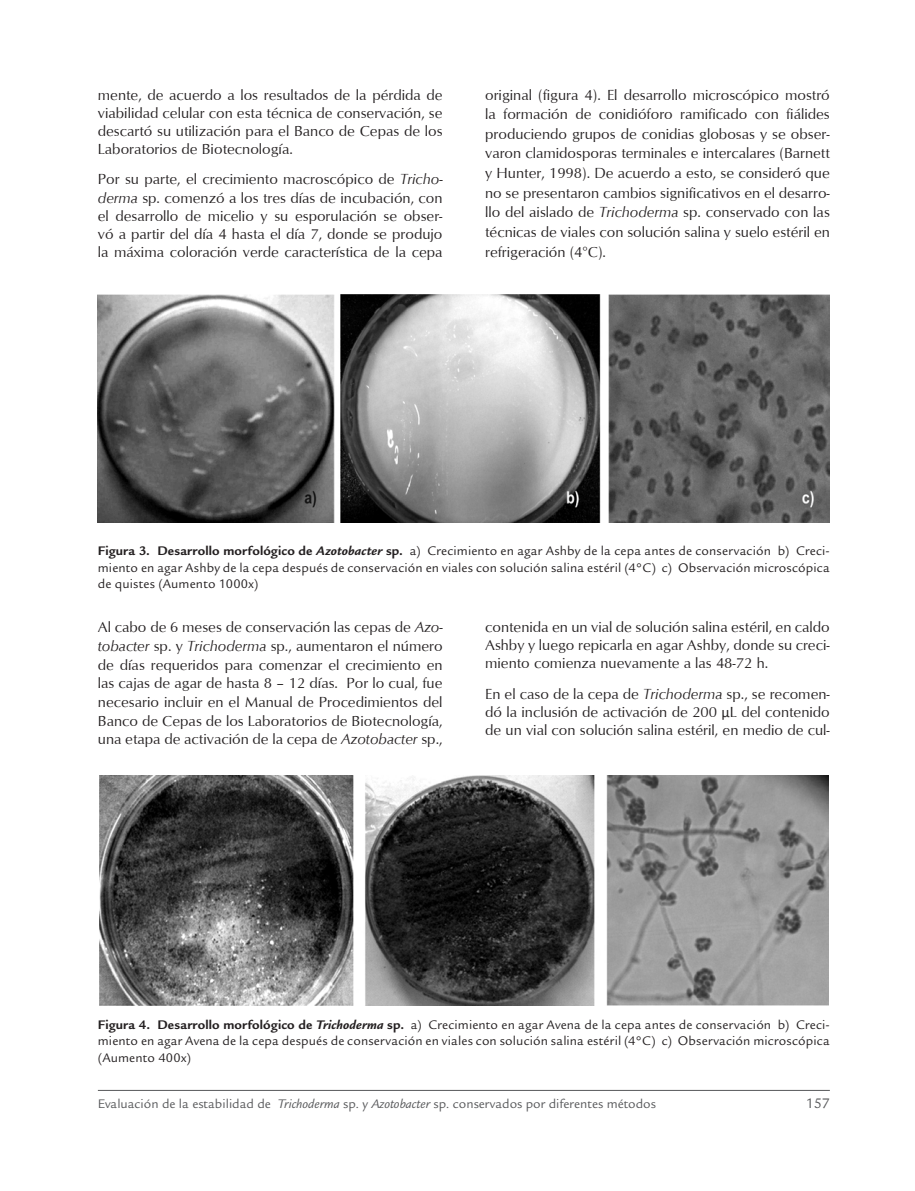
<style>
.page{position:relative;width:915px;height:1191px;background:#fff}
.page>*{position:absolute;margin:0;border:0;box-sizing:border-box;transform-origin:0 0}
.BODY_TEXT{font:15px/18px "Optimum";color:#231f20;text-align:justify}
.t1{font:15px "Legacy Sans Std";color:#57585a}
.FIGURA{font:13.5px/16.5px "Legacy Sans Std";letter-spacing:.01em;color:#231f20;text-align:justify}
.t2{font:13.5px "Legacy Sans Std";color:#57585a}
.s1{font-style:italic}
.s2{font-weight:700}
.s3{font-weight:700;font-style:italic}
.s4{font-family:"Calibri"}
</style>
<div class="page">
<hr style="left:98px;top:1090px;width:731px;height:1px;background:#57585a">
<img style="left:98px;top:294px;width:731px;height:228px">
<img style="left:99px;top:775px;width:729px;height:230px">
<p class="BODY_TEXT" style="left:98px;top:85px;width:346px">mente, de acuerdo a los resultados de la pérdida de viabilidad celular con esta técnica de conservación, se descartó su utilización para el Banco de Cepas de los Laboratorios de Biotecnología.</p>
<p class="BODY_TEXT" style="left:98px;top:170px;width:346px">Por su parte, el crecimiento macroscópico de <span class="s1">Tricho&shy;derma</span> sp. comenzó a los tres días de incubación, con el desarrollo de micelio y su esporulación se obser&shy;vó a partir del día 4 hasta el día 7, donde se produjo la máxima coloración verde característica de la cepa</p>
<p class="BODY_TEXT" style="left:485px;top:84px;width:346px;line-height:19.6px">original (figura 4). El desarrollo microscópico mostró la formación de conidióforo ramificado con fiálides produciendo grupos de conidias globosas y se obser&shy;varon clamidosporas terminales e intercalares (Barnett y Hunter, 1998). De acuerdo a esto, se consideró que no se presentaron cambios significativos en el desarro&shy;llo del aislado de <span class="s1">Trichoderma</span> sp. conservado con las técnicas de viales con solución salina y suelo estéril en refrigeración (4°C).</p>
<p class="FIGURA" style="left:98px;top:543px;width:733px"><span class="s2">Figura 3. Desarrollo morfológico de</span> <span class="s3">Azotobacter</span> <span class="s2">sp.</span> a) Crecimiento en agar Ashby de la cepa antes de conservación b) Creci&shy;miento en agar Ashby de la cepa después de conservación en viales con solución salina estéril (4°C) c) Observación microscópica de quistes (Aumento 1000x)</p>
<p class="BODY_TEXT" style="left:98px;top:618px;width:346px;line-height:18.6px">Al cabo de 6 meses de conservación las cepas de <span class="s1">Azo&shy;tobacter</span> sp. y <span class="s1">Trichoderma</span> sp., aumentaron el número de días requeridos para comenzar el crecimiento en las cajas de agar de hasta 8 – 12 días. Por lo cual, fue necesario incluir en el Manual de Procedimientos del Banco de Cepas de los Laboratorios de Biotecnología, una etapa de activación de la cepa de <span class="s1">Azotobacter</span> sp.,</p>
<p class="BODY_TEXT" style="left:485px;top:618px;width:346px">contenida en un vial de solución salina estéril, en caldo Ashby y luego repicarla en agar Ashby, donde su creci&shy;miento comienza nuevamente a las 48-72 h.</p>
<p class="BODY_TEXT" style="left:485px;top:685px;width:346px">En el caso de la cepa de <span class="s1">Trichoderma</span> sp., se recomen&shy;dó la inclusión de activación de 200 <span class="s4">µ</span>L del contenido de un vial con solución salina estéril, en medio de cul-</p>
<p class="FIGURA" style="left:98px;top:1016px;width:733px"><span class="s2">Figura 4. Desarrollo morfológico de</span> <span class="s3">Trichoderma</span> <span class="s2">sp.</span> a) Crecimiento en agar Avena de la cepa antes de conservación b) Creci&shy;miento en agar Avena de la cepa después de conservación en viales con solución salina estéril (4°C) c) Observación microscópica (Aumento 400x)</p>
<p class="t2" style="left:98px;top:1096px;width:559px">Evaluación de la estabilidad de <span class="s1">Trichoderma</span> sp. y <span class="s1">Azotobacter</span> sp. conservados por diferentes métodos</p>
<p class="t1" style="left:805px;top:1094px;width:26px">157</p>
</div>
